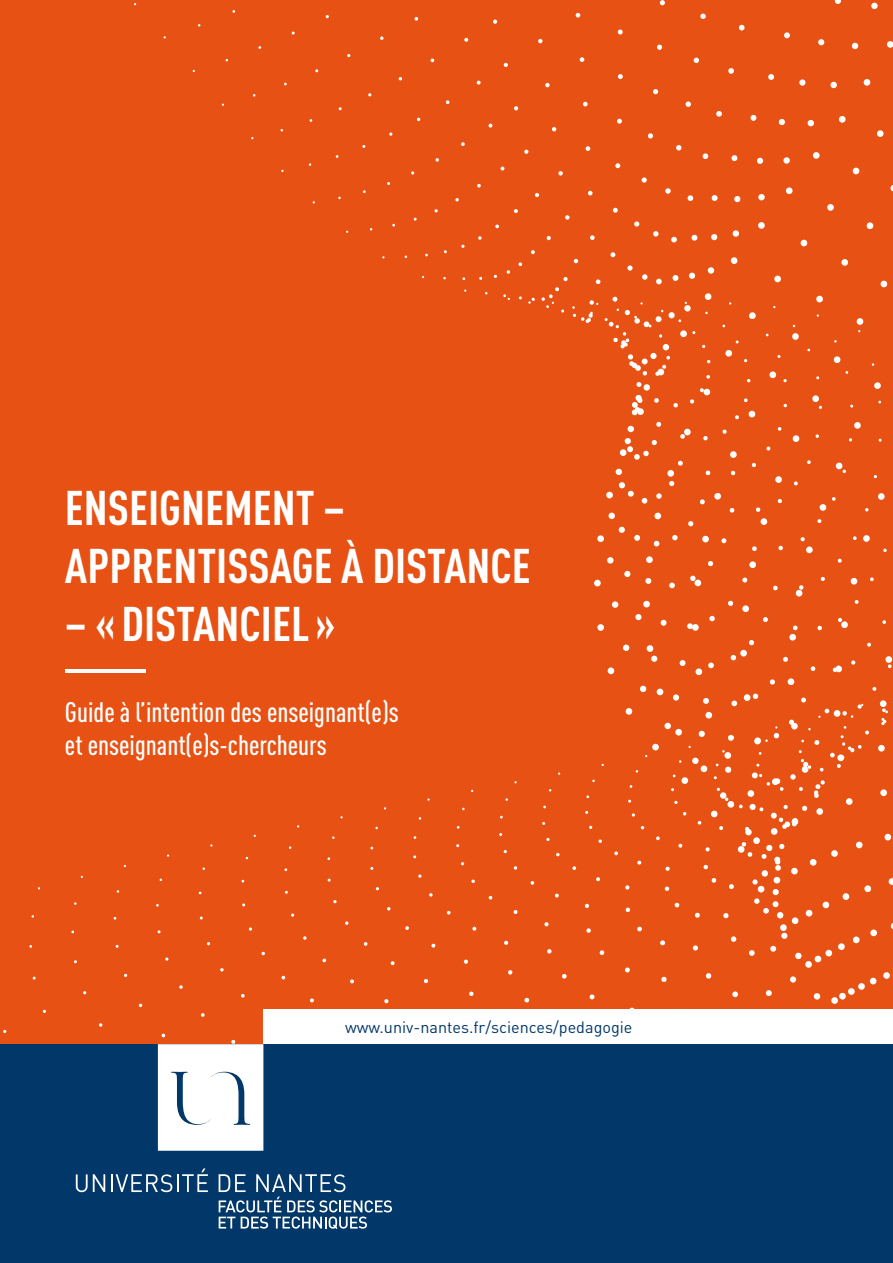
<style>
.page{position:relative;width:893px;height:1263px;background:#fff}
.page>*{position:absolute;margin:0;border:0;box-sizing:border-box;transform-origin:0 0}
.t1{font:700 condensed 48px "DIN Pro";color:#fff}
.t2{font:500 condensed 27.9px "DIN Pro";color:#fff}
.t3{font:16.2px "DIN Pro";color:#013769}
</style>
<div class="page">
<div style="left:0;top:0;width:893px;height:1044px;background:#e75113"></div>
<hr style="left:65px;top:669px;width:81px;height:4px;background:#fff">
<div style="left:263px;top:1009px;width:630px;height:35px;background:#fff"></div>
<div style="left:0;top:1044px;width:893px;height:219px;background:#013769"></div>
<svg style="left:76px;top:1174px;width:29px;height:18px"></svg>
<svg style="left:111px;top:1168px;width:97px;height:24px"></svg>
<svg style="left:158px;top:1044px;width:105px;height:107px;background:#eff2f5"></svg>
<svg style="left:219px;top:1174px;width:173px;height:55px"></svg>
<p class="t1" style="left:65px;top:472px;width:282px">ENSEIGNEMENT –</p>
<p class="t1" style="left:65px;top:530px;width:467px">APPRENTISSAGE À DISTANCE</p>
<p class="t1" style="left:65px;top:587px;width:272px">– « DISTANCIEL »</p>
<p class="t2" style="left:65px;top:691px;width:335px">Guide à l’intention des enseignant(e)s</p>
<p class="t2" style="left:65px;top:725px;width:263px">et enseignant(e)s-chercheurs</p>
<p class="t3" style="left:345px;top:1014px;width:289px">www.univ-nantes.fr/sciences/pedagogie</p>
</div>
